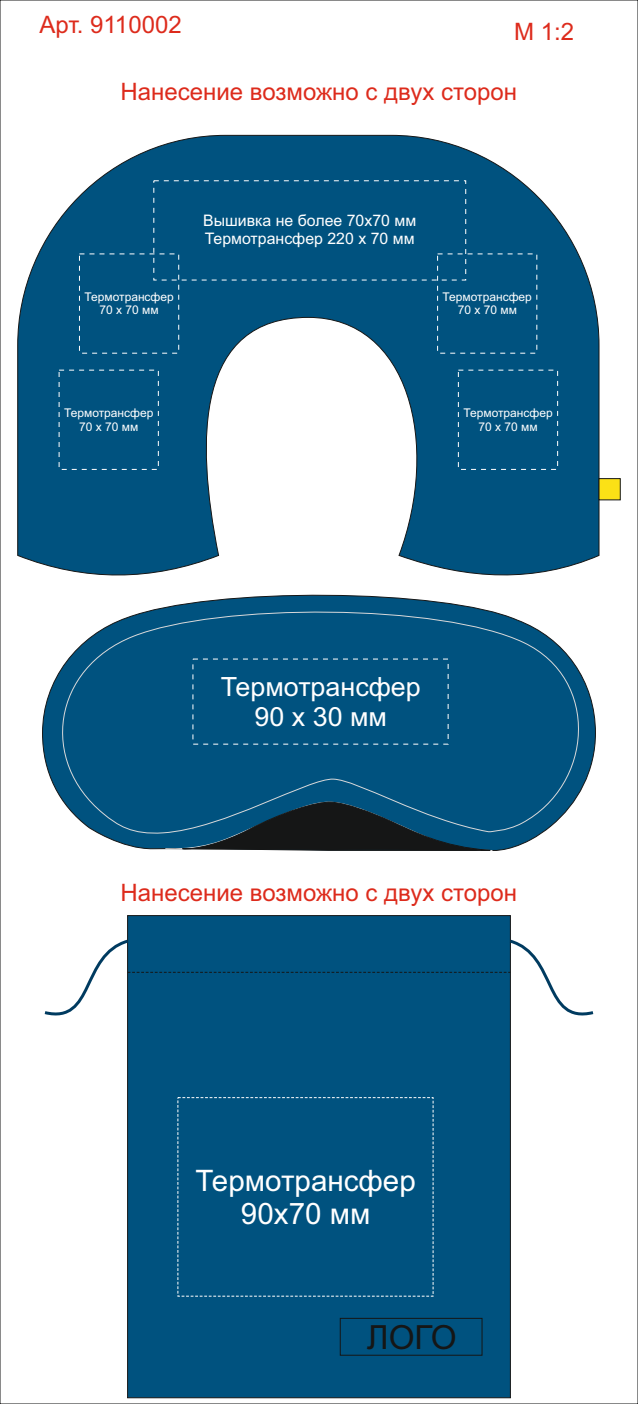
<style>
.page{position:relative;width:638px;height:1404px;background:#fff}
.page>*{position:absolute;margin:0;border:0;box-sizing:border-box;transform-origin:0 0}
.t1{font:33.2px "Arial";color:#151616}
.t2{font:29.6px/33px "Arial";color:#fff;text-align:center}
.t3{font:26.5px/29.6px "Arial";color:#fff;text-align:center}
.t4{font:24px "Arial";color:#dd2b1c}
.t5{font:15.9px/17.7px "Arial";color:#fff}
.t6{font:12px/13.4px "Arial";color:#fff;text-align:center}
</style>
<div class="page">
<svg style="left:17px;top:135px;width:582px;height:441px;fill:#00527f"></svg>
<svg style="left:598px;top:478px;width:23px;height:22px"></svg>
<div style="left:458px;top:369px;width:100px;height:101px;border:1px dashed #fff"></div>
<svg style="left:101px;top:594px;width:439px;height:256px"></svg>
<svg style="left:42px;top:602px;width:554px;height:233px;background:#1c658c"></svg>
<svg style="left:165px;top:801px;width:343px;height:50px;background:#0f3c54"></svg>
<div style="left:127px;top:915px;width:384px;height:482px;background:#00527f"></div>
<svg style="left:44px;top:937px;width:550px;height:87px"></svg>
<div style="left:340px;top:1317px;width:142px;height:38px;border:1px solid #151616"></div>
<h3 class="t4" style="left:40px;top:15px;width:144px">Арт. 9110002</h3>
<h3 class="t4" style="left:514px;top:22px;width:62px">М 1:2</h3>
<h3 class="t4" style="left:121px;top:82px;width:398px">Нанесение возможно с двух сторон</h3>
<p class="t6" style="left:84px;top:291px;width:91px">Термотрансфер<br>70 х 70 мм</p>
<h3 class="t5" style="left:203px;top:213px;width:215px">Вышивка не более 70х70 мм<br>Термотрансфер 220 х 70 мм</h3>
<p class="t6" style="left:442px;top:291px;width:91px">Термотрансфер<br>70 х 70 мм</p>
<p class="t6" style="left:64px;top:407px;width:91px">Термотрансфер<br>70 х 70 мм</p>
<p class="t6" style="left:463px;top:407px;width:91px">Термотрансфер<br>70 х 70 мм</p>
<h3 class="t3" style="left:221px;top:674px;width:202px">Термотрансфер<br>90 х 30 мм</h3>
<h3 class="t4" style="left:121px;top:883px;width:398px">Нанесение возможно с двух сторон</h3>
<h2 class="t2" style="left:196px;top:1166px;width:222px">Термотрансфер<br>90х70 мм</h2>
<h1 class="t1" style="left:367px;top:1324px;width:91px">ЛОГО</h1>
</div>
